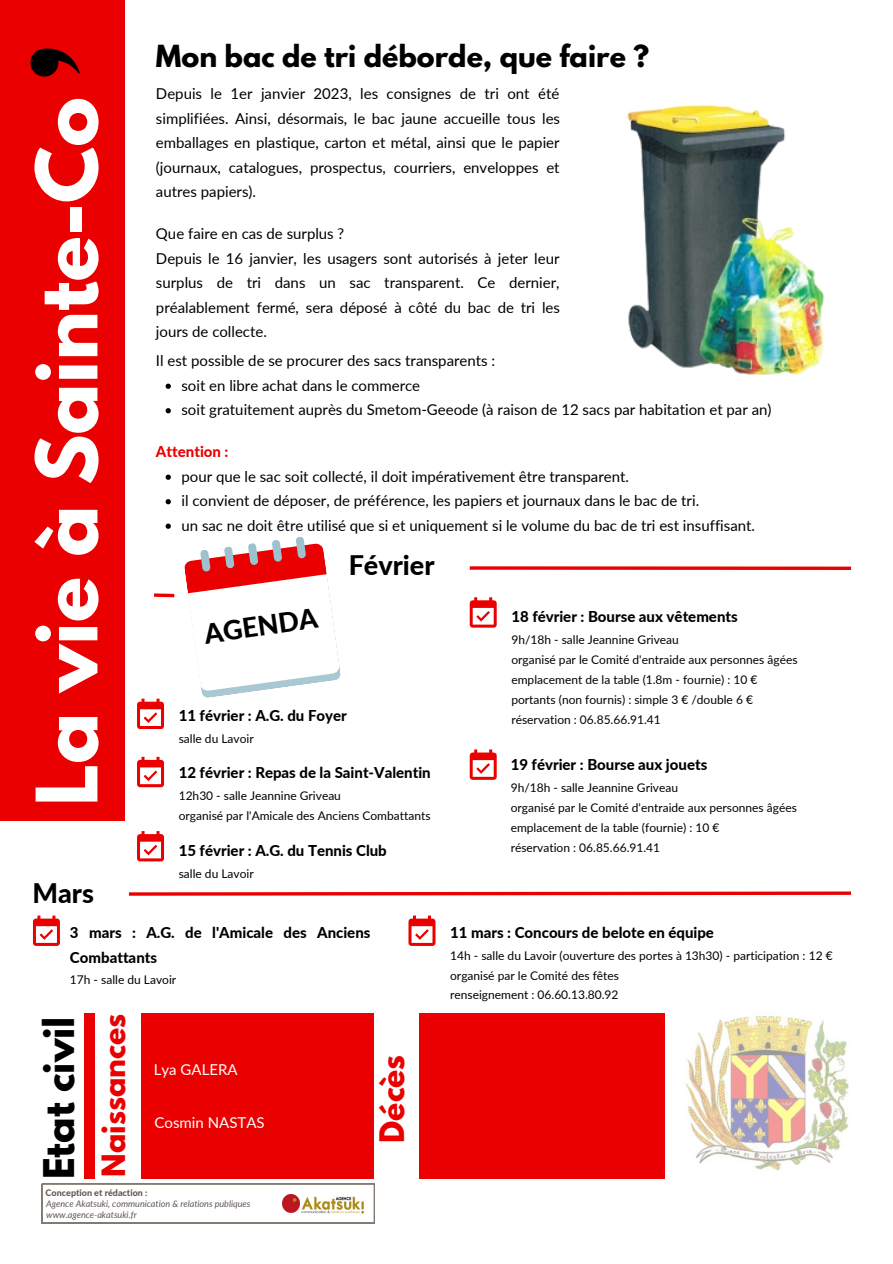
<style>
.page{position:relative;width:893px;height:1264px;background:#fff}
.page>*{position:absolute;margin:0;border:0;box-sizing:border-box;transform-origin:0 0}
.t1{font:700 75px "League Spartan";color:#fff}
.t2{font:700 37.5px "League Spartan";color:#000}
.t3{font:700 30px "League Spartan";color:#ea0000}
.t4{font:700 28.5px "League Spartan";color:#ea0000}
.t5{font:700 27px "League Spartan";color:#000}
.t6{font:800 27px "Lato";color:#000}
.t7{font:15px/24.5px "Lato";color:#000}
.t8{font:800 15px/25px "Lato";color:#000}
.t9{font:15px "Lato";color:#fff}
.t10{font:800 15px "Lato";color:#ea0000}
.t11{font:12px/20px "Lato";color:#000}
.t12{font:italic 9px "Lato";color:#5e5653}
.t13{font:800 9px "Lato";color:#5e5653}
</style>
<div class="page">
<div style="left:0;top:0;width:125px;height:820px;background:#ea0000"></div>
<svg style="left:30px;top:48px;width:50px;height:29px"></svg>
<svg style="left:469px;top:566px;width:382px;height:4px;background:#ed2727"></svg>
<svg style="left:469px;top:597px;width:27px;height:30px"></svg>
<img style="left:685px;top:1015px;width:164px;height:155px">
<div style="left:84px;top:1013px;width:580px;height:165px;background:#ea0000"></div>
<div style="left:96px;top:1002px;width:44px;height:179px;background:#fff"></div>
<div style="left:374px;top:1006px;width:45px;height:176px;background:#fff"></div>
<svg style="left:42px;top:1183px;width:333px;height:40px"></svg>
<img style="left:282px;top:1194px;width:81px;height:19px">
<img style="left:627px;top:105px;width:198px;height:270px">
<svg style="left:137px;top:831px;width:27px;height:30px"></svg>
<svg style="left:33px;top:915px;width:27px;height:30px"></svg>
<svg style="left:137px;top:537px;width:204px;height:192px"></svg>
<svg style="left:469px;top:749px;width:27px;height:30px"></svg>
<svg style="left:408px;top:915px;width:27px;height:30px"></svg>
<svg style="left:137px;top:756px;width:27px;height:31px"></svg>
<svg style="left:128px;top:891px;width:724px;height:5px;background:#f05353"></svg>
<svg style="left:166px;top:383px;width:5px;height:6px"></svg>
<svg style="left:166px;top:408px;width:5px;height:5px"></svg>
<svg style="left:166px;top:474px;width:5px;height:6px"></svg>
<svg style="left:166px;top:499px;width:5px;height:5px"></svg>
<svg style="left:166px;top:523px;width:5px;height:6px"></svg>
<h1 class="t1" style="left:30px;top:806px;width:710px;rotate:-90deg">La vie à Sainte-Co</h1>
<h3 class="t5" style="left:156px;top:43px;width:495px">Mon bac de tri déborde, que faire ?</h3>
<p class="t7" style="left:156px;top:81px;width:405px;text-align:justify">Depuis le 1er janvier 2023, les consignes de tri ont été simplifiées. Ainsi, désormais, le bac jaune accueille tous les emballages en plastique, carton et métal, ainsi que le papier (journaux, catalogues, prospectus, courriers, enveloppes et autres papiers).</p>
<p class="t7" style="left:156px;top:221px;width:405px">Que faire en cas de surplus ?<br>Depuis le 16 janvier, les usagers sont autorisés à jeter leur surplus de tri dans un sac transparent. Ce dernier, préalablement fermé, sera déposé à côté du bac de tri les jours de collecte.</p>
<p class="t7" style="left:156px;top:348px;width:341px">Il est possible de se procurer des sacs transparents :</p>
<p class="t7" style="left:181px;top:372px;width:591px">soit en libre achat dans le commerce<br>soit gratuitement auprès du Smetom-Geeode (à raison de 12 sacs par habitation et par an)</p>
<p class="t10" style="left:156px;top:442px;width:74px">Attention :</p>
<p class="t7" style="left:181px;top:463px;width:575px">pour que le sac soit collecté, il doit impérativement être transparent.<br>il convient de déposer, de préférence, les papiers et journaux dans le bac de tri.<br>un sac ne doit être utilisé que si et uniquement si le volume du bac de tri est insuffisant.</p>
<h3 class="t6" style="left:202px;top:617px;width:116px;rotate:-8deg">AGENDA</h3>
<h3 class="t6" style="left:348px;top:548px;width:87px">Février</h3>
<p class="t8" style="left:179px;top:702px;width:169px">11 février : A.G. du Foyer</p>
<p class="t11" style="left:179px;top:728px;width:77px">salle du Lavoir</p>
<p class="t8" style="left:179px;top:759px;width:253px">12 février : Repas de la Saint-Valentin</p>
<p class="t11" style="left:179px;top:785px;width:253px">12h30 - salle Jeannine Griveau<br>organisé par l'Amicale des Anciens Combattants</p>
<p class="t8" style="left:179px;top:838px;width:210px">15 février : A.G. du Tennis Club</p>
<p class="t11" style="left:179px;top:863px;width:77px">salle du Lavoir</p>
<p class="t8" style="left:511px;top:603px;width:228px">18 février : Bourse aux vêtements</p>
<p class="t11" style="left:511px;top:629px;width:288px">9h/18h - salle Jeannine Griveau<br>organisé par le Comité d'entraide aux personnes âgées emplacement de la table (1.8m - fournie) : 10 € portants (non fournis) : simple 3 € /double 6 € réservation : 06.85.66.91.41</p>
<p class="t8" style="left:510px;top:752px;width:198px">19 février : Bourse aux jouets</p>
<p class="t11" style="left:510px;top:777px;width:288px">9h/18h - salle Jeannine Griveau<br>organisé par le Comité d'entraide aux personnes âgées emplacement de la table (fournie) : 10 €<br>réservation : 06.85.66.91.41</p>
<h3 class="t6" style="left:32px;top:876px;width:63px">Mars</h3>
<p class="t8" style="left:70px;top:919px;width:302px">3 mars : A.G. de l'Amicale des Anciens<br>Combattants</p>
<p class="t11" style="left:70px;top:969px;width:108px">17h - salle du Lavoir</p>
<h2 class="t2" style="left:40px;top:1179px;width:164px;rotate:-90deg">Etat civil</h2>
<h3 class="t4" style="left:99px;top:1176px;width:164px;rotate:-90deg">Naissances</h3>
<p class="t9" style="left:154px;top:1060px;width:85px">Lya GALERA</p>
<p class="t9" style="left:155px;top:1112px;width:111px">Cosmin NASTAS</p>
<p class="t13" style="left:46px;top:1187px;width:103px">Conception et rédaction :</p>
<p class="t12" style="left:46px;top:1208px;width:92px">www.agence-akatsuki.fr</p>
<p class="t12" style="left:46px;top:1197px;width:206px">Agence Akatsuki, communication &amp; relations publiques</p>
<h3 class="t3" style="left:377px;top:1142px;width:89px;rotate:-90deg">Décès</h3>
<p class="t8" style="left:450px;top:919px;width:265px">11 mars : Concours de belote en équipe</p>
<p class="t11" style="left:450px;top:944px;width:384px">14h - salle du Lavoir (ouverture des portes à 13h30) - participation : 12 € organisé par le Comité des fêtes<br>renseignement : 06.60.13.80.92</p>
</div>
